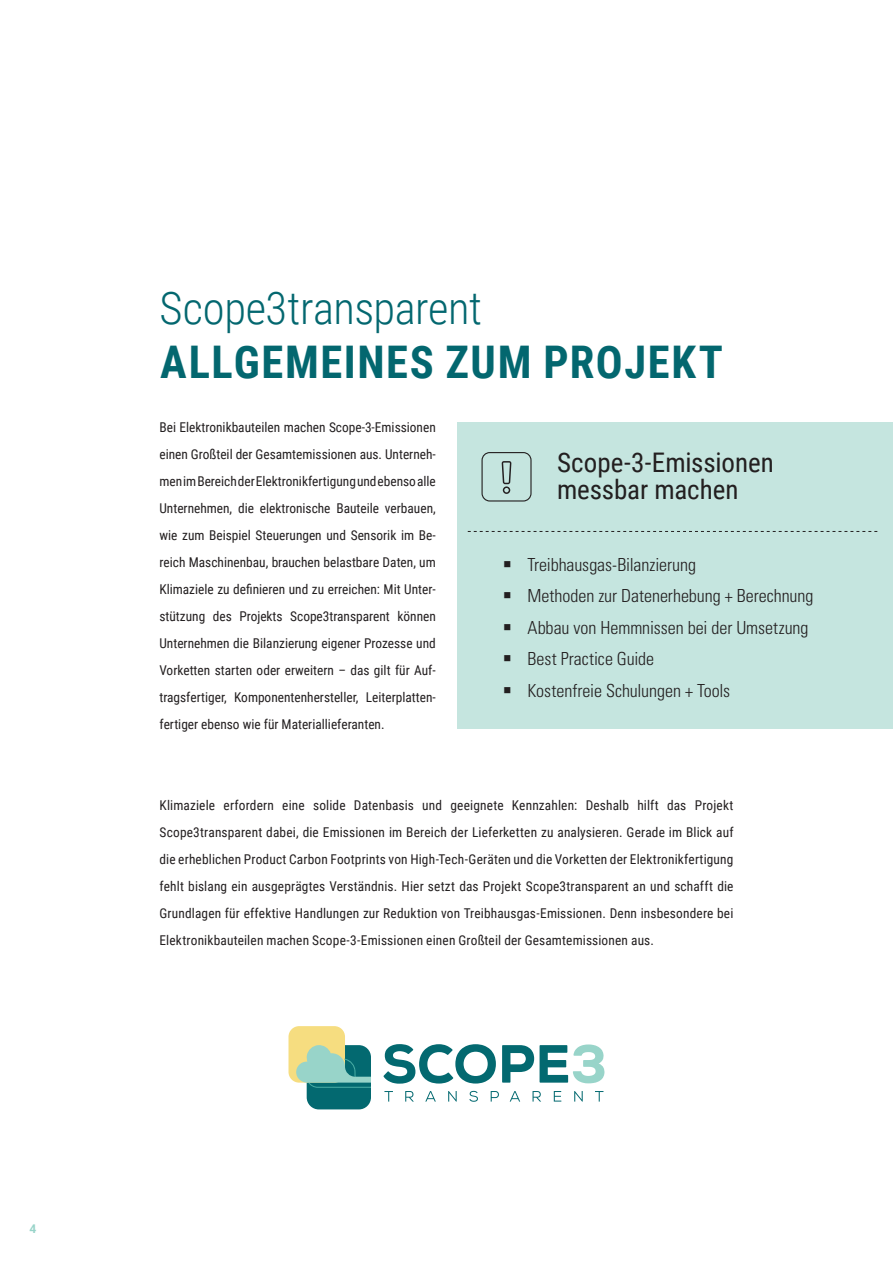
<style>
.page{position:relative;width:893px;height:1263px;background:#fff}
.page>*{position:absolute;margin:0;border:0;box-sizing:border-box;transform-origin:0 0}
.t1{font:700 45px "Roboto Condensed";letter-spacing:.035em;color:#03676f}
.t2{font:300 45px "Roboto Condensed";letter-spacing:-.01em;color:#03676f}
.t3{font:27px/27px "Roboto Condensed";letter-spacing:-.005em;color:#231f20}
.t4{font:300 condensed 18px "Univers LT Std";letter-spacing:-.005em;color:#231f20}
.t5{font:13.5px/27px "Roboto Condensed";color:#231f20;text-align:justify}
.t6{font:700 12px "Roboto";color:#98d4c9}
</style>
<div class="page">
<div style="left:457px;top:422px;width:436px;height:307px;background:#c5e5df"></div>
<svg style="left:468px;top:531px;width:409px;height:1px"></svg>
<svg style="left:502px;top:461px;width:9px;height:33px"></svg>
<div style="left:481px;top:452px;width:51px;height:49px;border:1px solid #231f20;border-radius:8px"></div>
<div style="left:288px;top:1026px;width:57px;height:56px;background:#f6dd80;border-radius:11px"></div>
<svg style="left:296px;top:1044px;width:309px;height:65px"></svg>
<p class="t6" style="left:29px;top:1220px;width:8px">4</p>
<h1 class="t2" style="left:159px;top:276px;width:324px">Scope3transparent</h1>
<h1 class="t1" style="left:160px;top:330px;width:564px">ALLGEMEINES ZUM PROJEKT</h1>
<p class="t5" style="left:159px;top:413px;width:278px">Bei Elektronikbauteilen machen Scope-3-Emissionen einen Großteil der Gesamtemissionen aus. Unterneh&shy;men im Bereich der Elektronikfertigung und ebenso alle Unternehmen, die elektronische Bauteile verbauen, wie zum Beispiel Steuerungen und Sensorik im Be&shy;reich Maschinenbau, brauchen belastbare Daten, um Klimaziele zu definieren und zu erreichen: Mit Unter&shy;stützung des Projekts Scope3transparent können Unternehmen die Bilanzierung eigener Prozesse und Vorketten starten oder erweitern – das gilt für Auf&shy;tragsfertiger, Komponentenhersteller, Leiterplatten&shy;fertiger ebenso wie für Materiallieferanten.</p>
<h2 class="t3" style="left:557px;top:448px;width:218px">Scope-3-Emissionen messbar machen</h2>
<h3 class="t4" style="left:503px;top:554px;width:194px">■ Treibhausgas-Bilanzierung</h3>
<h3 class="t4" style="left:503px;top:585px;width:312px">■ Methoden zur Datenerhebung + Berechnung</h3>
<h3 class="t4" style="left:503px;top:617px;width:307px">■ Abbau von Hemmnissen bei der Umsetzung</h3>
<h3 class="t4" style="left:503px;top:648px;width:152px">■ Best Practice Guide</h3>
<h3 class="t4" style="left:503px;top:680px;width:228px">■ Kostenfreie Schulungen + Tools</h3>
<p class="t5" style="left:159px;top:791px;width:576px">Klimaziele erfordern eine solide Datenbasis und geeignete Kennzahlen: Deshalb hilft das Projekt Scope3transparent dabei, die Emissionen im Bereich der Lieferketten zu analysieren. Gerade im Blick auf die erheblichen Product Carbon Footprints von High-Tech-Geräten und die Vorketten der Elektronikfertigung fehlt bislang ein ausgeprägtes Verständnis. Hier setzt das Projekt Scope3transparent an und schafft die Grundlagen für effektive Handlungen zur Reduktion von Treibhausgas-Emissionen. Denn insbesondere bei Elektronikbauteilen machen Scope-3-Emissionen einen Großteil der Gesamtemissionen aus.</p>
</div>
